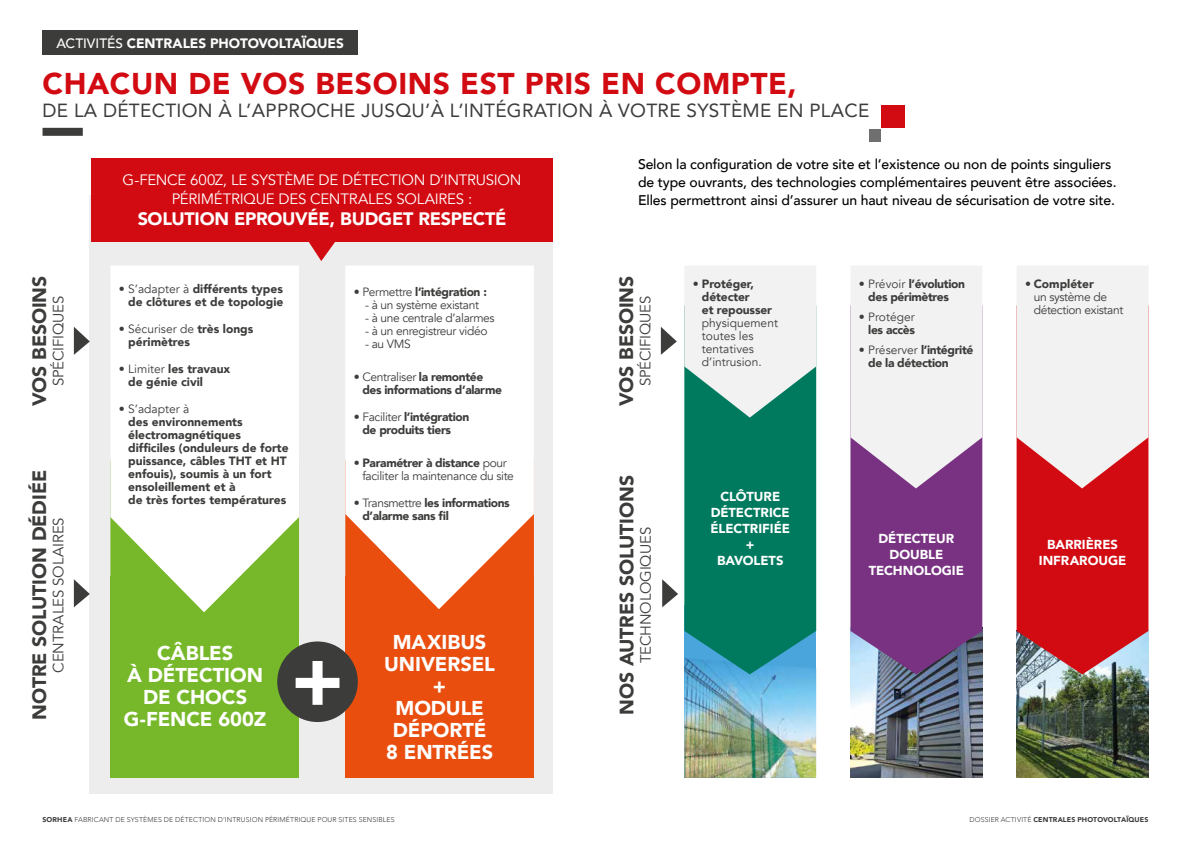
<style>
.page{position:relative;width:1191px;height:842px;background:#fff}
.page>*{position:absolute;margin:0;border:0;box-sizing:border-box;transform-origin:0 0}
.t1{font:900 80px "Avenir";color:#fff}
.t2{font:900 30px "Avenir";letter-spacing:.02em;color:#d20a11}
.t3{font:900 20px/22px "Avenir";letter-spacing:-.005em;color:#fff;text-align:center}
.t4{font:900 19.4px "Avenir";letter-spacing:-.005em;color:#3c3c3b}
.t5{font:19px "Avenir";letter-spacing:.015em;color:#3c3c3b}
.t6{font:900 18px "Avenir";letter-spacing:-.015em;color:#fff}
.t7{font:15px/19px "Avenir";letter-spacing:-.02em;color:#fff;text-align:center}
.t8{font:14.9px "Avenir";letter-spacing:-.01em;color:#3c3c3b}
.t9{font:500 14px/18px "Avenir";letter-spacing:-.01em;color:#000}
.t10{font:900 13.6px "Avenir";letter-spacing:-.005em;color:#fff}
.t11{font:900 13px/16px "Avenir";letter-spacing:-.005em;color:#fff;text-align:center}
.t12{font:900 12px/13px "Avenir";color:#3c3c3b}
.t13{font:900 12px/13px "Avenir";letter-spacing:-.03em;color:#3c3c3b}
.t14{font:12px/13px "Avenir";letter-spacing:-.03em;color:#3c3c3b}
.t15{font:12px/13px "Avenir";color:#3c3c3b}
.t16{font:300 7px "Avenir";letter-spacing:.02em;color:#3c3c3b}
.t17{font:900 7px "Avenir";letter-spacing:.015em;color:#3c3c3b}
.s1{font-weight:500}
.s2{font-weight:400}
.s3{font-weight:900}
.s4{font-weight:300}
</style>
<div class="page">
<div style="left:90px;top:196px;width:463px;height:598px;background:#ededed"></div>
<div style="left:43px;top:128px;width:40px;height:8px;background:#3c3c3b"></div>
<div style="left:868px;top:129px;width:12px;height:12px;background:#706f6f"></div>
<div style="left:880px;top:105px;width:24px;height:23px;background:#d20a11"></div>
<svg style="left:74px;top:579px;width:16px;height:28px"></svg>
<svg style="left:662px;top:579px;width:16px;height:28px"></svg>
<svg style="left:74px;top:327px;width:16px;height:28px"></svg>
<svg style="left:661px;top:327px;width:16px;height:28px"></svg>
<div style="left:110px;top:576px;width:189px;height:202px;background:#76b82a"></div>
<div style="left:345px;top:576px;width:189px;height:202px;background:#e94e0f"></div>
<svg style="left:110px;top:266px;width:189px;height:346px;background:#ebf5e1"></svg>
<svg style="left:345px;top:266px;width:189px;height:343px;background:#fbe6dd"></svg>
<img style="left:1016px;top:674px;width:132px;height:104px">
<svg style="left:1016px;top:488px;width:132px;height:186px;background:#cc232a"></svg>
<svg style="left:1016px;top:266px;width:132px;height:222px"></svg>
<img style="left:850px;top:674px;width:132px;height:104px">
<svg style="left:850px;top:488px;width:132px;height:186px;background:#7b4089"></svg>
<svg style="left:850px;top:266px;width:132px;height:222px"></svg>
<img style="left:684px;top:674px;width:132px;height:104px">
<svg style="left:684px;top:418px;width:132px;height:256px;background:#087e6a"></svg>
<svg style="left:684px;top:266px;width:132px;height:152px"></svg>
<div style="left:277px;top:641px;width:81px;height:81px;background:#3c3c3b;border-radius:50%"></div>
<div style="left:91px;top:158px;width:462px;height:84px;background:#d20a11"></div>
<svg style="left:309px;top:242px;width:26px;height:19px"></svg>
<div style="left:43px;top:30px;width:315px;height:25px;background:#3c3c3b"></div>
<p class="t10" style="left:56px;top:32px;width:289px"><span class="s1">ACTIVITÉS</span> CENTRALES PHOTOVOLTAÏQUES</p>
<h2 class="t2" style="left:43px;top:57px;width:755px">CHACUN DE VOS BESOINS EST PRIS EN COMPTE,</h2>
<h3 class="t5" style="left:43px;top:95px;width:828px">DE LA DÉTECTION À L’APPROCHE JUSQU’À L’INTÉGRATION À VOTRE SYSTÈME EN PLACE</h3>
<h3 class="t4" style="left:23px;top:406px;width:131px;rotate:-90deg">VOS BESOINS</h3>
<p class="t8" style="left:49px;top:386px;width:92px;rotate:-90deg">SPÉCIFIQUES</p>
<h3 class="t4" style="left:23px;top:720px;width:251px;rotate:-90deg">NOTRE SOLUTION DÉDIÉE</h3>
<p class="t8" style="left:49px;top:673px;width:157px;rotate:-90deg">CENTRALES SOLAIRES</p>
<p class="t7" style="left:123px;top:170px;width:400px">G-FENCE 600Z, LE SYSTÈME DE DÉTECTION D’INTRUSION<br>PÉRIMÉTRIQUE DES CENTRALES SOLAIRES :</p>
<h3 class="t6" style="left:138px;top:203px;width:370px">SOLUTION EPROUVÉE, BUDGET RESPECTÉ</h3>
<p class="t12" style="left:119px;top:282px;width:166px;text-align:right"><span class="s2">• S’adapter à</span> différents types de clôtures et de topologie</p>
<p class="t12" style="left:128px;top:322px;width:127px;text-indent:-9px"><span class="s2">• Sécuriser de</span> très longs périmètres</p>
<p class="t12" style="left:128px;top:362px;width:103px;text-indent:-9px"><span class="s2">• Limiter</span> les travaux de génie civil</p>
<p class="t15" style="left:119px;top:402px;width:72px">• S’adapter à</p>
<p class="t12" style="left:128px;top:415px;width:162px">des environnements électromagnétiques difficiles (onduleurs de forte puissance, câbles THT et HT enfouis), soumis à un fort ensoleillement et à<br>de très fortes températures</p>
<p class="t13" style="left:354px;top:285px;width:135px"><span class="s2">• Permettre</span> l’intégration :</p>
<p class="t14" style="left:365px;top:298px;width:115px">- à un système existant</p>
<p class="t14" style="left:365px;top:311px;width:131px">- à une centrale d’alarmes</p>
<p class="t14" style="left:365px;top:324px;width:124px">- à un enregistreur vidéo</p>
<p class="t14" style="left:365px;top:337px;width:47px">- au VMS</p>
<p class="t13" style="left:362px;top:370px;width:141px;text-indent:-9px"><span class="s2">• Centraliser</span> la remontée des informations d’alarme</p>
<p class="t13" style="left:362px;top:410px;width:108px;text-indent:-9px"><span class="s2">• Faciliter</span> l’intégration de produits tiers</p>
<p class="t14" style="left:362px;top:456px;width:153px;text-indent:-9px">• <span class="s3">Paramétrer à distance</span> pour faciliter la maintenance du site</p>
<p class="t13" style="left:362px;top:496px;width:149px;text-indent:-9px"><span class="s2">• Transmettre</span> les informations d’alarme sans fil</p>
<h3 class="t3" style="left:157px;top:641px;width:78px">CÂBLES</h3>
<h3 class="t3" style="left:124px;top:663px;width:144px">À DÉTECTION<br>DE CHOCS<br>G-FENCE 600Z</h3>
<h1 class="t1" style="left:291px;top:611px;width:55px">+</h1>
<h3 class="t3" style="left:384px;top:630px;width:112px">MAXIBUS<br>UNIVERSEL +<br>MODULE<br>DÉPORTÉ<br>8 ENTRÉES</h3>
<p class="t11" style="left:410px;top:634px;width:59px">MODULE</p>
<p class="t11" style="left:407px;top:650px;width:67px">CONNECT</p>
<p class="t9" style="left:638px;top:154px;width:480px">Selon la configuration de votre site et l’existence ou non de points singuliers de type ouvrants, des technologies complémentaires peuvent être associées.<br>Elles permettront ainsi d’assurer un haut niveau de sécurisation de votre site.</p>
<h3 class="t4" style="left:610px;top:406px;width:131px;rotate:-90deg">VOS BESOINS</h3>
<p class="t8" style="left:636px;top:386px;width:92px;rotate:-90deg">SPÉCIFIQUES</p>
<h3 class="t4" style="left:610px;top:715px;width:241px;rotate:-90deg">NOS AUTRES SOLUTIONS</h3>
<p class="t8" style="left:636px;top:663px;width:137px;rotate:-90deg">TECHNOLOGIQUES</p>
<p class="t12" style="left:702px;top:277px;width:72px;text-indent:-9px"><span class="s2">•</span> Protéger, détecter<br>et repousser</p>
<p class="t15" style="left:702px;top:317px;width:78px">physiquement toutes les tentatives d’intrusion.</p>
<p class="t11" style="left:710px;top:488px;width:81px">CLÔTURE<br>DÉTECTRICE<br>ÉLECTRIFIÉE +<br>BAVOLETS</p>
<p class="t13" style="left:859px;top:277px;width:107px;text-align:center"><span class="s2">• Prévoir</span> l’évolution des périmètres</p>
<p class="t15" style="left:859px;top:311px;width:57px">• Protéger</p>
<p class="t13" style="left:868px;top:323px;width:48px">les accès</p>
<p class="t13" style="left:868px;top:343px;width:107px;text-indent:-9px"><span class="s2">• Préserver</span> l’intégrité de la détection</p>
<p class="t14" style="left:1033px;top:278px;width:91px;text-indent:-9px">• <span class="s3">Compléter<br></span>un système de détection existant</p>
<p class="t11" style="left:868px;top:530px;width:97px">DÉTECTEUR<br>DOUBLE<br>TECHNOLOGIE</p>
<p class="t11" style="left:1038px;top:536px;width:89px">BARRIÈRES<br>INFRAROUGE</p>
<p class="t16" style="left:43px;top:815px;width:354px"><span class="s3">SORHEA</span> FABRICANT DE SYSTÈMES DE DÉTECTION D’INTRUSION PÉRIMÉTRIQUE POUR SITES SENSIBLES</p>
<p class="t17" style="left:969px;top:814px;width:180px"><span class="s4">DOSSIER ACTIVITÉ</span> CENTRALES PHOTOVOLTAÏQUES</p>
</div>
